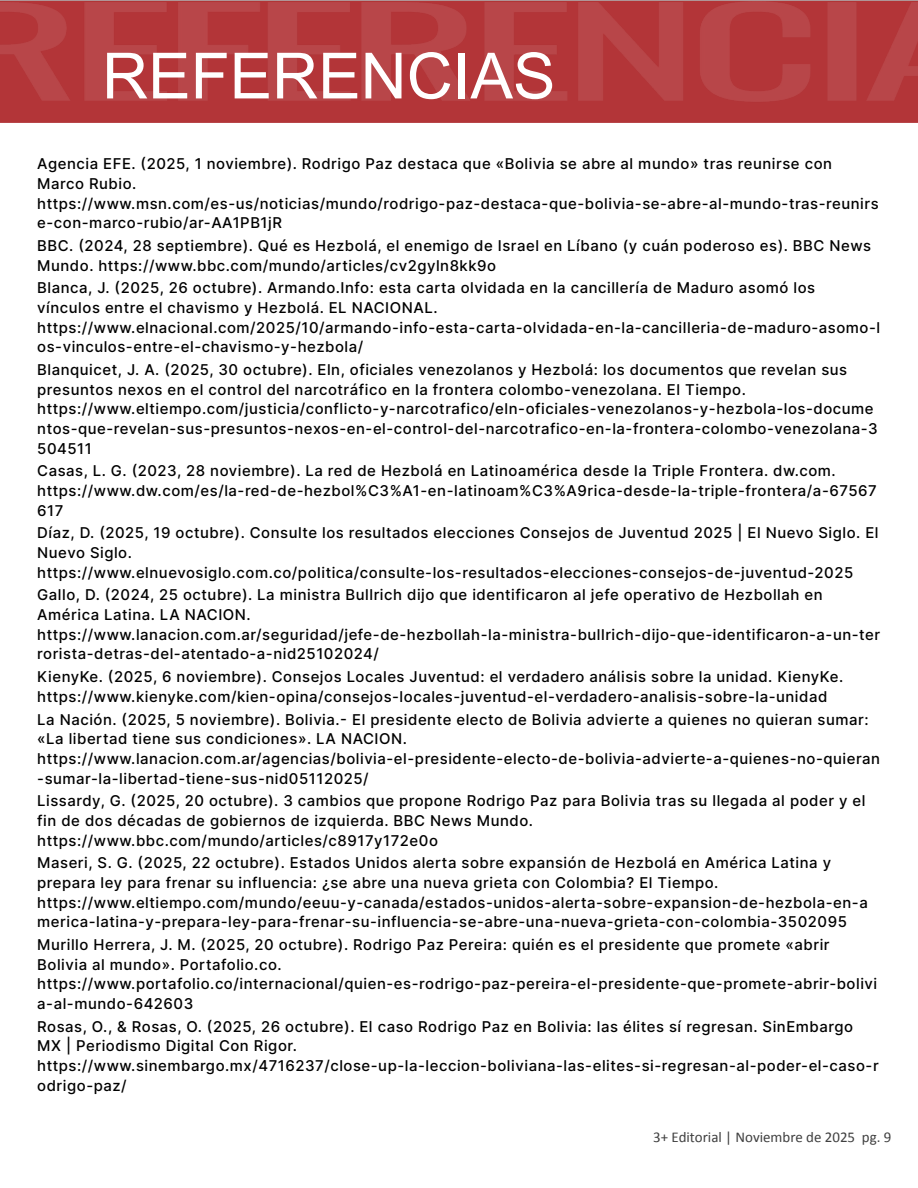
<style>
.page{position:relative;width:918px;height:1188px;background:#fff}
.page>*{position:absolute;margin:0;border:0;box-sizing:border-box;transform-origin:0 0}
.t1{font:63.75px "Arial";color:#fff}
.t2{font:15px "Calibri";color:#404040}
.t3{font:500 14.85px/19.6px "Inter";letter-spacing:.035em;color:#000}
</style>
<div class="page">
<img style="left:0;top:0;width:918px;height:123px">
<img style="left:102px;top:39px;width:643px;height:77px">
<h1 class="t1" style="left:102px;top:32px;width:455px">REFERENCIAS</h1>
<p class="t3" style="left:37px;top:154px;width:843px">Agencia EFE. (2025, 1 noviembre). Rodrigo Paz destaca que «Bolivia se abre al mundo» tras reunirse con Marco Rubio. https://www.msn.com/es-us/noticias/mundo/rodrigo-paz-destaca-que-bolivia-se-abre-al-mundo-tras-reunirs e-con-marco-rubio/ar-AA1PB1jR</p>
<p class="t3" style="left:37px;top:235px;width:835px">BBC. (2024, 28 septiembre). Qué es Hezbolá, el enemigo de Israel en Líbano (y cuán poderoso es). BBC News<br>Mundo. https://www.bbc.com/mundo/articles/cv2gyln8kk9o</p>
<p class="t3" style="left:37px;top:278px;width:845px">Blanca, J. (2025, 26 octubre). Armando.Info: esta carta olvidada en la cancillería de Maduro asomó los vínculos entre el chavismo y Hezbolá. EL NACIONAL. https://www.elnacional.com/2025/10/armando-info-esta-carta-olvidada-en-la-cancilleria-de-maduro-asomo-l os-vinculos-entre-el-chavismo-y-hezbola/</p>
<p class="t3" style="left:37px;top:359px;width:842px">Blanquicet, J. A. (2025, 30 octubre). Eln, oficiales venezolanos y Hezbolá: los documentos que revelan sus presuntos nexos en el control del narcotráfico en la frontera colombo-venezolana. El Tiempo. https://www.eltiempo.com/justicia/conflicto-y-narcotrafico/eln-oficiales-venezolanos-y-hezbola-los-docume ntos-que-revelan-sus-presuntos-nexos-en-el-control-del-narcotrafico-en-la-frontera-colombo-venezolana-3<br>504511</p>
<p class="t3" style="left:37px;top:461px;width:841px">Casas, L. G. (2023, 28 noviembre). La red de Hezbolá en Latinoamérica desde la Triple Frontera. dw.com. https://www.dw.com/es/la-red-de-hezbol%C3%A1-en-latinoam%C3%A9rica-desde-la-triple-frontera/a-67567<br>617</p>
<p class="t3" style="left:37px;top:523px;width:843px">Díaz, D. (2025, 19 octubre). Consulte los resultados elecciones Consejos de Juventud 2025 | El Nuevo Siglo. El<br>Nuevo Siglo. https://www.elnuevosiglo.com.co/politica/consulte-los-resultados-elecciones-consejos-de-juventud-2025</p>
<p class="t3" style="left:37px;top:585px;width:844px">Gallo, D. (2024, 25 octubre). La ministra Bullrich dijo que identificaron al jefe operativo de Hezbollah en América Latina. LA NACION. https://www.lanacion.com.ar/seguridad/jefe-de-hezbollah-la-ministra-bullrich-dijo-que-identificaron-a-un-ter rorista-detras-del-atentado-a-nid25102024/</p>
<p class="t3" style="left:37px;top:667px;width:807px">KienyKe. (2025, 6 noviembre). Consejos Locales Juventud: el verdadero análisis sobre la unidad. KienyKe. https://www.kienyke.com/kien-opina/consejos-locales-juventud-el-verdadero-analisis-sobre-la-unidad</p>
<p class="t3" style="left:37px;top:709px;width:844px">La Nación. (2025, 5 noviembre). Bolivia.- El presidente electo de Bolivia advierte a quienes no quieran sumar: «La libertad tiene sus condiciones». LA NACION. https://www.lanacion.com.ar/agencias/bolivia-el-presidente-electo-de-bolivia-advierte-a-quienes-no-quieran -sumar-la-libertad-tiene-sus-nid05112025/</p>
<p class="t3" style="left:37px;top:791px;width:830px">Lissardy, G. (2025, 20 octubre). 3 cambios que propone Rodrigo Paz para Bolivia tras su llegada al poder y el fin de dos décadas de gobiernos de izquierda. BBC News Mundo. https://www.bbc.com/mundo/articles/c8917y172e0o</p>
<p class="t3" style="left:37px;top:853px;width:832px">Maseri, S. G. (2025, 22 octubre). Estados Unidos alerta sobre expansión de Hezbolá en América Latina y prepara ley para frenar su influencia: ¿se abre una nueva grieta con Colombia? El Tiempo. https://www.eltiempo.com/mundo/eeuu-y-canada/estados-unidos-alerta-sobre-expansion-de-hezbola-en-a merica-latina-y-prepara-ley-para-frenar-su-influencia-se-abre-una-nueva-grieta-con-colombia-3502095</p>
<p class="t3" style="left:37px;top:934px;width:842px">Murillo Herrera, J. M. (2025, 20 octubre). Rodrigo Paz Pereira: quién es el presidente que promete «abrir Bolivia al mundo». Portafolio.co. https://www.portafolio.co/internacional/quien-es-rodrigo-paz-pereira-el-presidente-que-promete-abrir-bolivi a-al-mundo-642603</p>
<p class="t3" style="left:37px;top:1016px;width:843px">Rosas, O., &amp; Rosas, O. (2025, 26 octubre). El caso Rodrigo Paz en Bolivia: las élites sí regresan. SinEmbargo MX | Periodismo Digital Con Rigor. https://www.sinembargo.mx/4716237/close-up-la-leccion-boliviana-las-elites-si-regresan-al-poder-el-caso-r odrigo-paz/</p>
<p class="t2" style="left:653px;top:1126px;width:240px">3+ Editorial | Noviembre de 2025 pg. 9</p>
</div>
